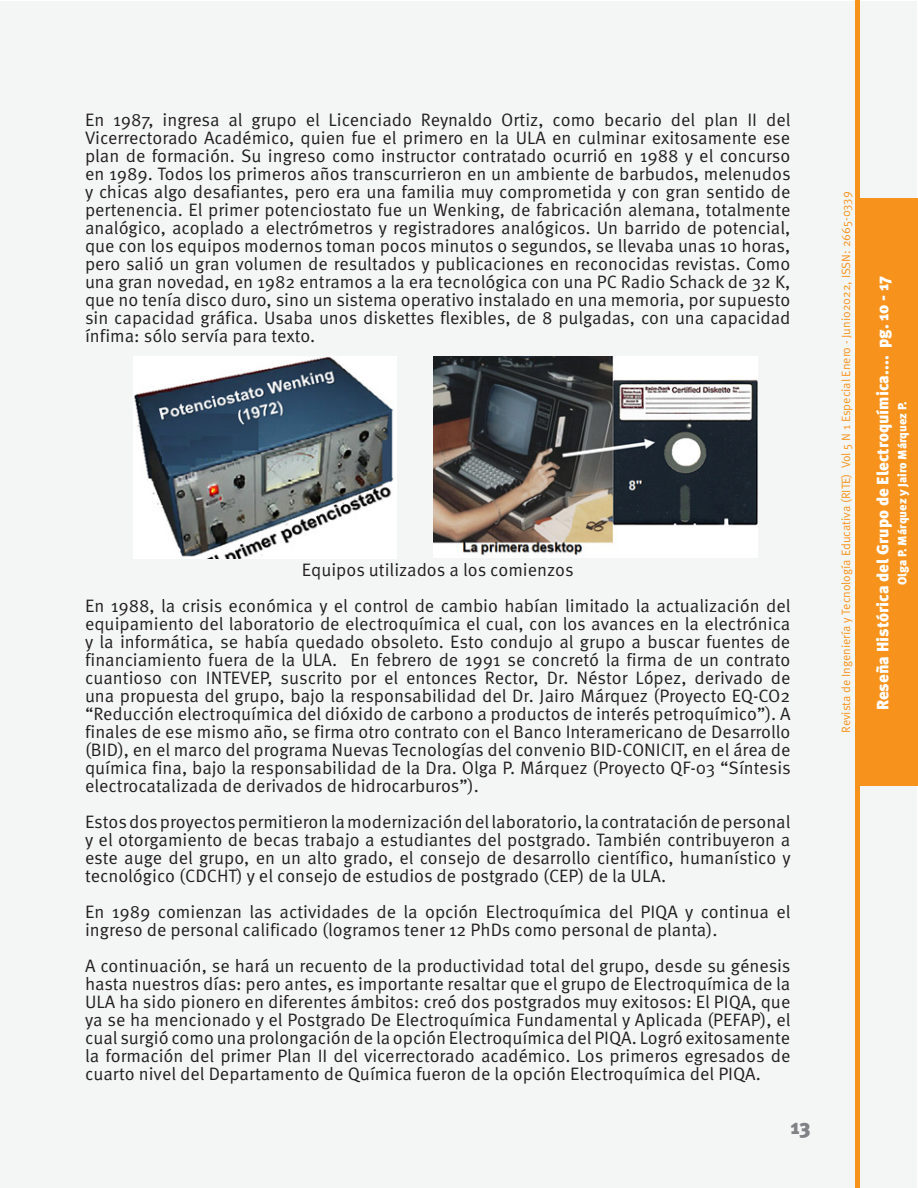
<style>
.page{position:relative;width:918px;height:1188px;background:#fff}
.page>*{position:absolute;margin:0;border:0;box-sizing:border-box;transform-origin:0 0}
.t1{font:900 21px "Meta Pro";color:#808285}
.txt{font:18px/18px "Meta Pro";color:#231f20;text-align:justify}
.t2{font:900 16.5px "Meta Pro";color:#fff}
.t3{font:12px "Meta Pro";color:#f7931d}
.t4{font:900 12px "Meta Pro";color:#fff}
.s1{color:#f7951f}
</style>
<div class="page">
<div style="left:0;top:1px;width:917px;height:1187px;background:#f4f6f6"></div>
<div style="left:860px;top:198px;width:58px;height:587px;background:#f7931d"></div>
<div style="left:855px;top:0;width:5px;height:1188px;background:#f7931d"></div>
<img style="left:434px;top:356px;width:324px;height:201px">
<img style="left:133px;top:356px;width:263px;height:202px">
<p class="txt" style="left:85px;top:111px;width:707px">En 1987, ingresa al grupo el Licenciado Reynaldo Ortiz, como becario del plan II del Vicerrectorado Académico, quien fue el primero en la ULA en culminar exitosamente ese plan de formación. Su ingreso como instructor contratado ocurrió en 1988 y el concurso en 1989. Todos los primeros años transcurrieron en un ambiente de barbudos, melenudos y chicas algo desafiantes, pero era una familia muy comprometida y con gran sentido de pertenencia. El primer potenciostato fue un Wenking, de fabricación alemana, totalmente analógico, acoplado a electrómetros y registradores analógicos. Un barrido de potencial, que con los equipos modernos toman pocos minutos o segundos, se llevaba unas 10 horas, pero salió un gran volumen de resultados y publicaciones en reconocidas revistas. Como una gran novedad, en 1982 entramos a la era tecnológica con una PC Radio Schack de 32 K, que no tenía disco duro, sino un sistema operativo instalado en una memoria, por supuesto sin capacidad gráfica. Usaba unos diskettes flexibles, de 8 pulgadas, con una capacidad ínfima: sólo servía para texto.</p>
<p class="txt" style="left:302px;top:561px;width:273px">Equipos utilizados a los comienzos</p>
<p class="txt" style="left:85px;top:597px;width:707px">En 1988, la crisis económica y el control de cambio habían limitado la actualización del equipamiento del laboratorio de electroquímica el cual, con los avances en la electrónica y la informática, se había quedado obsoleto. Esto condujo al grupo a buscar fuentes de financiamiento fuera de la ULA. En febrero de 1991 se concretó la firma de un contrato cuantioso con INTEVEP, suscrito por el entonces Rector, Dr. Néstor López, derivado de una propuesta del grupo, bajo la responsabilidad del Dr. Jairo Márquez (Proyecto EQ-CO2 “Reducción electroquímica del dióxido de carbono a productos de interés petroquímico”). A finales de ese mismo año, se firma otro contrato con el Banco Interamericano de Desarrollo (BID), en el marco del programa Nuevas Tecnologías del convenio BID-CONICIT, en el área de química fina, bajo la responsabilidad de la Dra. Olga P. Márquez (Proyecto QF-03 “Síntesis electrocatalizada de derivados de hidrocarburos”).</p>
<p class="txt" style="left:85px;top:813px;width:707px">Estos dos proyectos permitieron la modernización del laboratorio, la contratación de personal y el otorgamiento de becas trabajo a estudiantes del postgrado. También contribuyeron a este auge del grupo, en un alto grado, el consejo de desarrollo científico, humanístico y tecnológico (CDCHT) y el consejo de estudios de postgrado (CEP) de la ULA.</p>
<p class="txt" style="left:85px;top:903px;width:707px">En 1989 comienzan las actividades de la opción Electroquímica del PIQA y continua el ingreso de personal calificado (logramos tener 12 PhDs como personal de planta).</p>
<p class="txt" style="left:85px;top:957px;width:707px">A continuación, se hará un recuento de la productividad total del grupo, desde su génesis hasta nuestros días: pero antes, es importante resaltar que el grupo de Electroquímica de la ULA ha sido pionero en diferentes ámbitos: creó dos postgrados muy exitosos: El PIQA, que ya se ha mencionado y el Postgrado De Electroquímica Fundamental y Aplicada (PEFAP), el cual surgió como una prolongación de la opción Electroquímica del PIQA. Logró exitosamente la formación del primer Plan II del vicerrectorado académico. Los primeros egresados de cuarto nivel del Departamento de Química fueron de la opción Electroquímica del PIQA.</p>
<p class="t1" style="left:790px;top:1113px;width:22px">13</p>
<p class="t3" style="left:838px;top:733px;width:543px;rotate:-90deg">Revista de Ingeniería y Tecnología Educativa (RITE) <span class="s1">Vol 5 N 1 Especial Enero - Junio2022</span>, ISSN: 2665-0339</p>
<p class="t2" style="left:872px;top:710px;width:436px;rotate:-90deg">Reseña Histórica del Grupo de Electroquímica.... pg. 10 - 17</p>
<p class="t4" style="left:895px;top:585px;width:185px;rotate:-90deg">Olga P. Márquez y Jairo Márquez P.</p>
</div>
